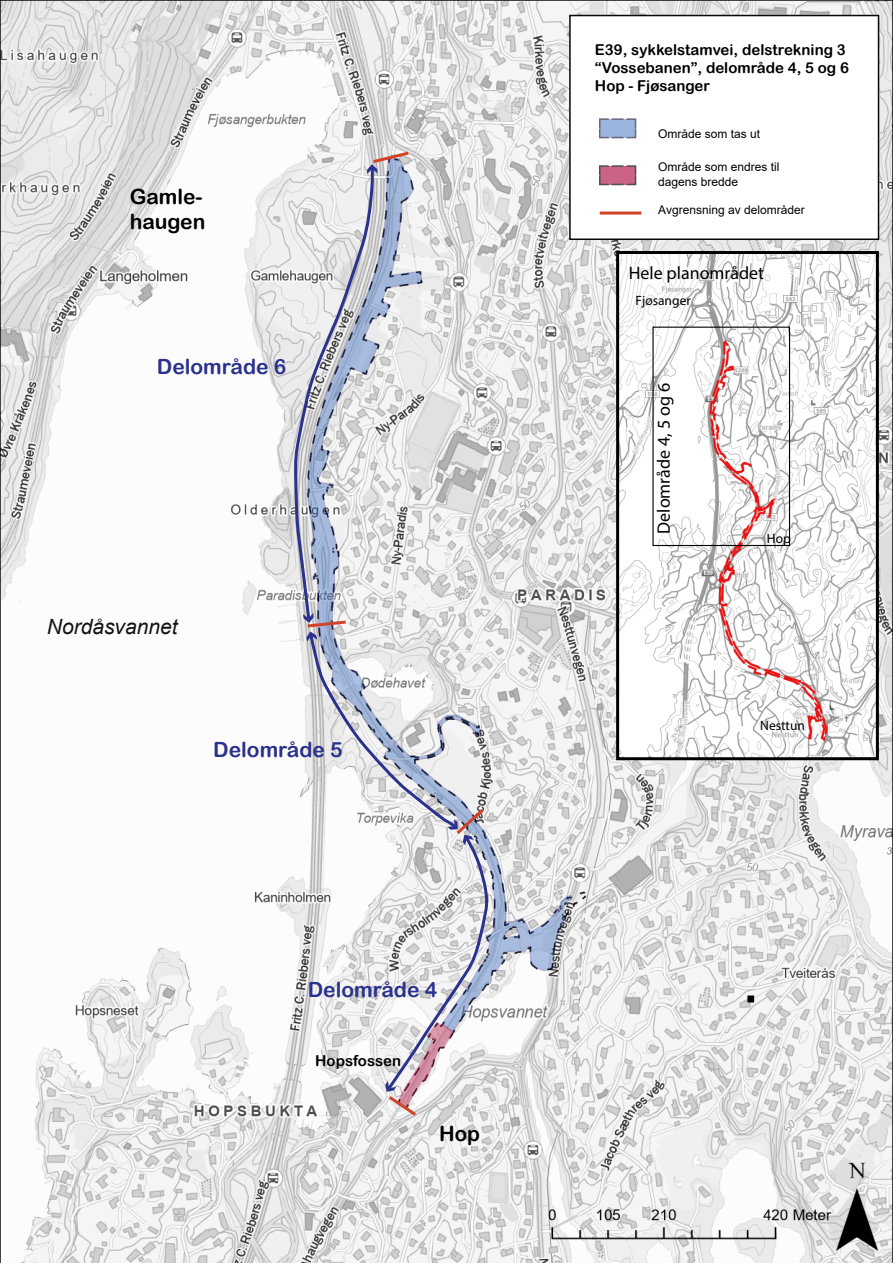
<style>
.page{position:relative;width:893px;height:1263px;background:#fff}
.page>*{position:absolute;margin:0;border:0;box-sizing:border-box;transform-origin:0 0}
.t1{font:21px "Arial Rounded MT Bold";color:#2b328d}
.t2{font:21px/25.2px "Arial Rounded MT Bold";color:#000}
.t3{font:italic 21px "Arial";color:#121214}
.t4{font:18px "Myriad Pro";color:#000}
.t5{font:15px/18px "Arial Rounded MT Bold";color:#000}
.t6{font:13.5px "Myriad Pro";color:#000}
.t7{font:12px/14.4px "Arial";color:#000}
</style>
<div class="page">
<img style="left:0;top:0;width:893px;height:1263px">
<img style="left:106px;top:106px;width:720px;height:1031px">
<svg style="left:489px;top:154px;width:83px;height:879px"></svg>
<div style="left:569px;top:15px;width:310px;height:225px;background:#fff"></div>
<svg style="left:599px;top:118px;width:37px;height:20px"></svg>
<svg style="left:599px;top:165px;width:37px;height:20px"></svg>
<svg style="left:292px;top:149px;width:197px;height:970px"></svg>
<div style="left:569px;top:15px;width:310px;height:225px;border:2px solid #070707"></div>
<hr style="left:600px;top:212px;width:41px;height:3px;background:#d24427">
<img style="left:620px;top:255px;width:255px;height:501px">
<div style="left:616px;top:251px;width:263px;height:509px;border:3px solid #000"></div>
<div style="left:747px;top:995px;width:7px;height:7px;border:3px solid #000"></div>
<div style="left:652px;top:327px;width:138px;height:219px;border:1px solid #000"></div>
<h1 class="t2" style="left:130px;top:184px;width:77px">Gamle&shy;haugen</h1>
<h1 class="t1" style="left:157px;top:354px;width:131px">Delområde 6</h1>
<h1 class="t3" style="left:47px;top:613px;width:132px">Nordåsvannet</h1>
<h1 class="t1" style="left:213px;top:738px;width:131px">Delområde 5</h1>
<h1 class="t1" style="left:308px;top:977px;width:131px">Delområde 4</h1>
<p class="t5" style="left:315px;top:1051px;width:88px">Hopsfossen</p>
<h1 class="t2" style="left:439px;top:1120px;width:42px">Hop</h1>
<p class="t5" style="left:595px;top:40px;width:256px">E39, sykkelstamvei, delstrekning 3 “Vossebanen”, delområde 4, 5 og 6<br>Hop - Fjøsanger</p>
<p class="t7" style="left:658px;top:127px;width:104px">Område som tas ut</p>
<p class="t7" style="left:658px;top:160px;width:123px">Område som endres til dagens bredde</p>
<p class="t7" style="left:658px;top:203px;width:148px">Avgrensning av delområder</p>
<p class="t4" style="left:629px;top:262px;width:137px">Hele planområdet</p>
<p class="t6" style="left:636px;top:292px;width:57px">Fjøsanger</p>
<p class="t4" style="left:653px;top:534px;width:152px;rotate:-90deg">Delområde 4, 5 og 6</p>
<p class="t6" style="left:767px;top:530px;width:25px">Hop</p>
<p class="t6" style="left:760px;top:717px;width:46px">Nesttun</p>
</div>
